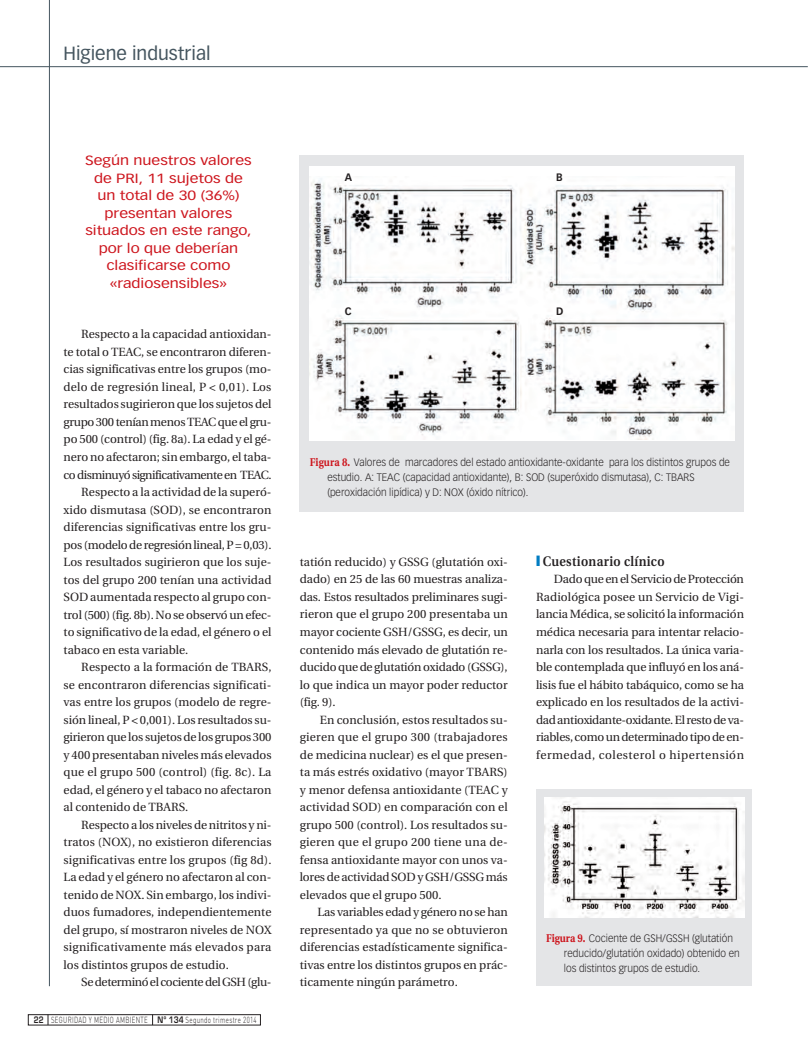
<style>
.page{position:relative;width:808px;height:1053px;background:#fff}
.page>*{position:absolute;margin:0;border:0;box-sizing:border-box;transform-origin:0 0}
.t1{font:18.75px "Vectora LT";color:#45555f}
.t2{font:600 13.75px "Utopia";letter-spacing:.025em;color:#231f20;scale:.9 1}
.t3{font:13.12px/17.5px "Vectora LT";color:#cd151d;text-align:center;scale:1.2 1}
.t4{font:11.88px/17.5px "Utopia";color:#231f20;text-align:justify}
.t5{font:11.88px "Utopia";letter-spacing:-.025em;color:#231f20}
.t6{font:11.88px "Utopia";letter-spacing:-.04em;color:#231f20}
.t7{font:11.88px "Utopia";letter-spacing:-.03em;color:#231f20}
.t8{font:300 10.62px/15px "Vectora LT";color:#231f20;scale:.95 1}
.t9{font:700 10.62px "Vectora LT";color:#231f20;scale:.95 1}
.t10{font:300 8.75px "DIN";letter-spacing:.05em;color:#231f20;scale:.7 1}
.s1{font-family:"Eurostile";font-weight:600}
.s2{font-family:"Utopia";font-weight:700;font-size:11.25px;color:#cd151d}
.s3{color:#007cc2}
</style>
<div class="page">
<hr style="left:0;top:66px;width:808px;height:1px;background:#45555f">
<div style="left:28px;top:1014px;width:233px;height:11px;border:1px solid #231f20"></div>
<hr style="left:49px;top:0;width:1px;height:986px;background:#45555f">
<div style="left:300px;top:155px;width:444px;height:356px;background:#e4e5e7"></div>
<div style="left:309px;top:166px;width:426px;height:275px;background:#fff"></div>
<img style="left:309px;top:178px;width:426px;height:261px">
<div style="left:536px;top:789px;width:216px;height:197px;background:#e4e5e7"></div>
<img style="left:545px;top:797px;width:199px;height:120px">
<h1 class="t1" style="left:64px;top:46px;width:148px">Higiene industrial</h1>
<p class="t3" style="left:85px;top:152px;width:140px">Según nuestros valores de PRI, 11 sujetos de un total de 30 (36%) presentan valores situados en este rango, por lo que deberían clasificarse como «radiosensibles»</p>
<p class="t4" style="left:81px;top:326px;width:192px">Respecto a la capacidad antioxidan-</p>
<p class="t4" style="left:64px;top:344px;width:209px">te total o TEAC, se encontraron diferen-</p>
<p class="t4" style="left:64px;top:361px;width:209px">cias significativas entre los grupos (mo-</p>
<p class="t4" style="left:64px;top:379px;width:209px">delo de regresión lineal, P &lt; 0,01). Los</p>
<p class="t4" style="left:64px;top:396px;width:209px">resultados sugirieron que los sujetos del</p>
<p class="t5" style="left:64px;top:416px;width:209px">grupo 300 tenían menos TEAC que el gru-</p>
<p class="t4" style="left:64px;top:431px;width:209px">po 500 (control) (fig. 8a). La edad y el gé-</p>
<p class="t4" style="left:64px;top:449px;width:209px">nero no afectaron; sin embargo, el taba-</p>
<p class="t6" style="left:64px;top:469px;width:209px">co disminuyó significativamente en TEAC.</p>
<p class="t4" style="left:81px;top:484px;width:192px">Respecto a la actividad de la superó-</p>
<p class="t4" style="left:64px;top:501px;width:209px">xido dismutasa (SOD), se encontraron</p>
<p class="t4" style="left:64px;top:519px;width:209px">diferencias significativas entre los gru-</p>
<p class="t5" style="left:64px;top:539px;width:209px">pos (modelo de regresión lineal, P = 0,03).</p>
<p class="t4" style="left:64px;top:554px;width:209px">Los resultados sugirieron que los suje-</p>
<p class="t4" style="left:64px;top:571px;width:209px">tos del grupo 200 tenían una actividad</p>
<p class="t4" style="left:64px;top:589px;width:209px">SOD aumentada respecto al grupo con-</p>
<p class="t4" style="left:64px;top:606px;width:209px">trol (500) (fig. 8b). No se observó un efec-</p>
<p class="t4" style="left:64px;top:624px;width:209px">to significativo de la edad, el género o el</p>
<p class="t4" style="left:64px;top:641px;width:126px">tabaco en esta variable.</p>
<p class="t4" style="left:81px;top:659px;width:192px">Respecto a la formación de TBARS,</p>
<p class="t4" style="left:64px;top:676px;width:209px">se encontraron diferencias significati-</p>
<p class="t4" style="left:64px;top:694px;width:209px">vas entre los grupos (modelo de regre-</p>
<p class="t4" style="left:64px;top:711px;width:209px">sión lineal, P &lt; 0,001). Los resultados su-</p>
<p class="t4" style="left:64px;top:729px;width:209px">girieron que los sujetos de los grupos 300</p>
<p class="t4" style="left:64px;top:746px;width:209px">y 400 presentaban niveles más elevados</p>
<p class="t4" style="left:64px;top:764px;width:209px">que el grupo 500 (control) (fig. 8c). La</p>
<p class="t4" style="left:64px;top:781px;width:209px">edad, el género y el tabaco no afectaron</p>
<p class="t4" style="left:64px;top:799px;width:126px">al contenido de TBARS.</p>
<p class="t4" style="left:81px;top:816px;width:192px">Respecto a los niveles de nitritos y ni-</p>
<p class="t4" style="left:64px;top:834px;width:209px">tratos (NOX), no existieron diferencias</p>
<p class="t4" style="left:64px;top:851px;width:209px">significativas entre los grupos (fig 8d).</p>
<p class="t4" style="left:64px;top:869px;width:209px">La edad y el género no afectaron al con-</p>
<p class="t4" style="left:64px;top:886px;width:209px">tenido de NOX. Sin embargo, los indivi-</p>
<p class="t4" style="left:64px;top:904px;width:209px">duos fumadores, independientemente</p>
<p class="t4" style="left:64px;top:921px;width:209px">del grupo, sí mostraron niveles de NOX</p>
<p class="t4" style="left:64px;top:939px;width:209px">significativamente más elevados para</p>
<p class="t4" style="left:64px;top:956px;width:167px">los distintos grupos de estudio.</p>
<p class="t7" style="left:81px;top:977px;width:192px">Se determinó el cociente del GSH (glu-</p>
<p class="t10" style="left:34px;top:1016px;width:320px"><span class="s1">22</span> SEGURIDAD Y MEDIO AMBIENTE <span class="s1">Nº 134</span> Segundo trimestre 2014</p>
<p class="t9" style="left:345px;top:173px;width:9px">A</p>
<p class="t9" style="left:556px;top:173px;width:8px">B</p>
<p class="t9" style="left:345px;top:306px;width:9px">C</p>
<p class="t9" style="left:556px;top:306px;width:9px">D</p>
<p class="t8" style="left:327px;top:455px;width:425px;text-indent:-18px"><span class="s2">Figura 8.</span> Valores de marcadores del estado antioxidante-oxidante para los distintos grupos de estudio. A: TEAC (capacidad antioxidante), B: SOD (superóxido dismutasa), C: TBARS (peroxidación lipídica) y D: NOX (óxido nítrico).</p>
<p class="t4" style="left:300px;top:554px;width:209px">tatión reducido) y GSSG (glutatión oxi&shy;dado) en 25 de las 60 muestras analiza&shy;das. Estos resultados preliminares sugi&shy;rieron que el grupo 200 presentaba un mayor cociente GSH/GSSG, es decir, un contenido más elevado de glutatión re&shy;ducido que de glutatión oxidado (GSSG), lo que indica un mayor poder reductor (fig. 9).</p>
<p class="t4" style="left:300px;top:711px;width:209px;text-indent:20px">En conclusión, estos resultados su&shy;gieren que el grupo 300 (trabajadores de medicina nuclear) es el que presen&shy;ta más estrés oxidativo (mayor TBARS) y menor defensa antioxidante (TEAC y actividad SOD) en comparación con el grupo 500 (control). Los resultados su&shy;gieren que el grupo 200 tiene una de&shy;fensa antioxidante mayor con unos va&shy;lores de actividad SOD y GSH/GSSG más elevados que el grupo 500.</p>
<p class="t4" style="left:300px;top:904px;width:209px;text-indent:18px">Las variables edad y género no se han representado ya que no se obtuvieron diferencias estadísticamente significa&shy;tivas entre los distintos grupos en prác&shy;ticamente ningún parámetro.</p>
<p class="t2" style="left:536px;top:555px;width:144px"><span class="s3">❙</span> Cuestionario clínico</p>
<p class="t4" style="left:536px;top:571px;width:209px;text-indent:18px">Dado que en el Servicio de Protección Radiológica posee un Servicio de Vigi&shy;lancia Médica, se solicitó la información médica necesaria para intentar relacio&shy;narla con los resultados. La única varia&shy;ble contemplada que influyó en los aná&shy;lisis fue el hábito tabáquico, como se ha explicado en los resultados de la activi&shy;dad antioxidante-oxidante. El resto de va&shy;riables, como un determinado tipo de en&shy;fermedad, colesterol o hipertensión</p>
<p class="t8" style="left:564px;top:931px;width:187px;text-indent:-18px"><span class="s2">Figura 9.</span> Cociente de GSH/GSSH (glutatión reducido/glutatión oxidado) obtenido en los distintos grupos de estudio.</p>
</div>
